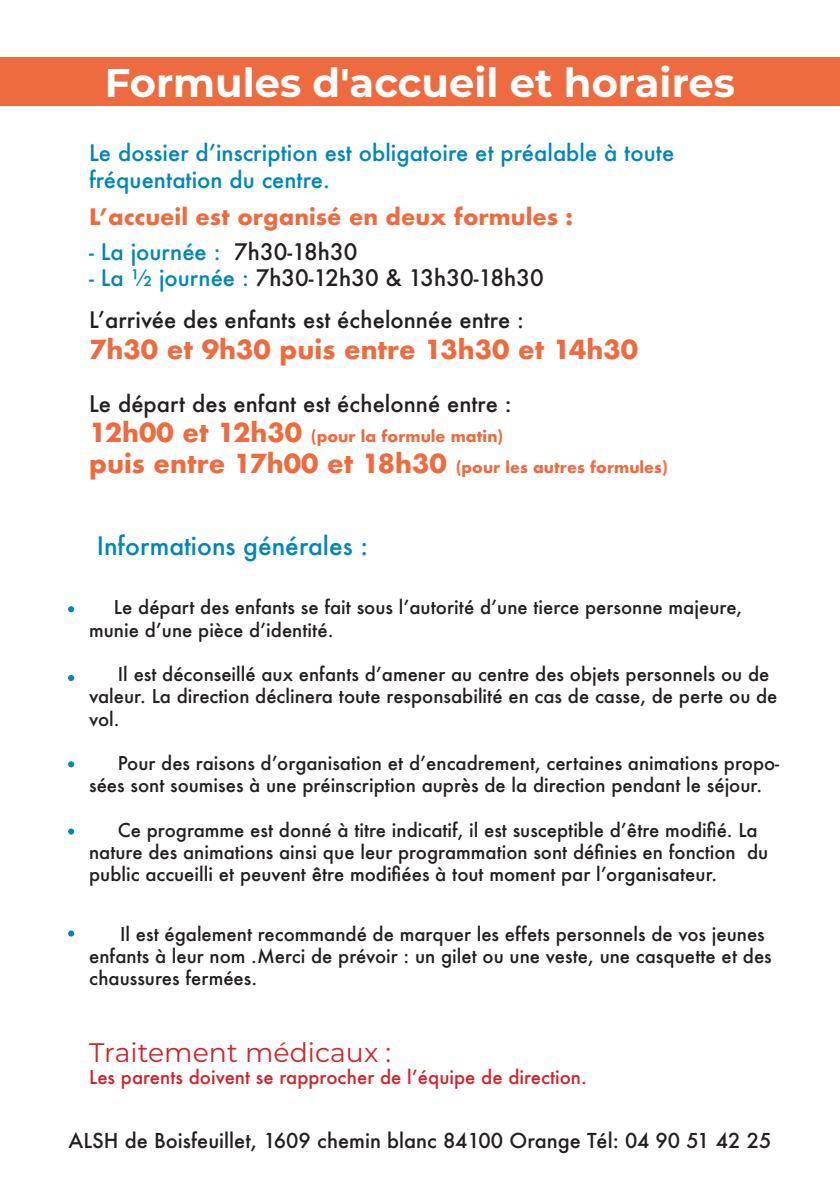
<style>
.page{position:relative;width:840px;height:1191px;background:#fff}
.page>*{position:absolute;margin:0;border:0;box-sizing:border-box;transform-origin:0 0}
.t1{font:700 40px "Montserrat";color:#fff}
.t2{font:26.8px "Montserrat";color:#d1232a}
.t3{font:700 25.6px "Futura";color:#ee6b40}
.t4{font:500 24.8px "Futura";color:#0086b8}
.t5{font:500 22.2px/41.8px "Futura";color:#231f20}
.t6{font:500 22.2px/26.6px "Futura";color:#0086b8}
.t7{font:700 22.2px "Futura";color:#ee6b40}
.t8{font:500 20px "Futura";color:#231f20}
.t9{font:500 18.6px/22.2px "Futura";color:#231f20}
.t10{font:500 18.6px "Futura";color:#d1232a}
.t11{font:700 15.4px/30.6px "Futura";color:#ee6b40}
.s1{color:#231f20}
.s2{color:#0086b8}
.s3{font-size:25.6px}
</style>
<div class="page">
<div style="left:0;top:57px;width:839px;height:48px;background:#ee6b40"></div>
<svg style="left:68px;top:606px;width:6px;height:6px"></svg>
<svg style="left:68px;top:675px;width:6px;height:6px"></svg>
<svg style="left:68px;top:761px;width:6px;height:6px"></svg>
<svg style="left:68px;top:828px;width:6px;height:6px"></svg>
<svg style="left:68px;top:930px;width:6px;height:6px"></svg>
<h1 class="t1" style="left:105px;top:54px;width:631px">Formules d'accueil et horaires</h1>
<p class="t6" style="left:89px;top:139px;width:586px">Le dossier d’inscription est obligatoire et préalable à toute fréquentation du centre.</p>
<p class="t7" style="left:89px;top:201px;width:485px">L’accueil est organisé en deux formules :</p>
<p class="t6" style="left:89px;top:238px;width:269px">- La journée : <span class="s1">7h30-18h30</span></p>
<p class="t5" style="left:89px;top:257px;width:456px"><span class="s2">- La ½ journée :</span> 7h30-12h30 &amp; 13h30-18h30<br>L’arrivée des enfants est échelonnée entre :</p>
<h3 class="t3" style="left:89px;top:330px;width:550px">7h30 et 9h30 puis entre 13h30 et 14h30</h3>
<p class="t5" style="left:89px;top:382px;width:424px">Le départ des enfant est échelonné entre :</p>
<p class="t11" style="left:89px;top:421px;width:580px"><span class="s3">12h00 et 12h30</span> (pour la formule matin)<br><span class="s3">puis entre 17h00 et 18h30</span> (pour les autres formules)</p>
<h3 class="t4" style="left:97px;top:529px;width:273px">Informations générales :</h3>
<p class="t9" style="left:89px;top:596px;width:654px;text-indent:25px">Le départ des enfants se fait sous l’autorité d’une tierce personne majeure, munie d’une pièce d’identité.</p>
<p class="t9" style="left:89px;top:663px;width:689px;text-indent:29px">Il est déconseillé aux enfants d’amener au centre des objets personnels ou de valeur. La direction déclinera toute responsabilité en cas de casse, de perte ou de vol.</p>
<p class="t9" style="left:89px;top:752px;width:691px;text-indent:29px">Pour des raisons d’organisation et d’encadrement, certaines animations propo&shy;sées sont soumises à une préinscription auprès de la direction pendant le séjour.</p>
<p class="t9" style="left:89px;top:818px;width:680px;text-indent:29px">Ce programme est donné à titre indicatif, il est susceptible d’être modifié. La nature des animations ainsi que leur programmation sont définies en fonction du public accueilli et peuvent être modifiées à tout moment par l’organisateur.</p>
<p class="t9" style="left:89px;top:922px;width:683px;text-indent:31px">Il est également recommandé de marquer les effets personnels de vos jeunes enfants à leur nom .Merci de prévoir : un gilet ou une veste, une casquette et des chaussures fermées.</p>
<h2 class="t2" style="left:89px;top:1034px;width:303px">Traitement médicaux :</h2>
<p class="t10" style="left:89px;top:1064px;width:499px">Les parents doivent se rapprocher de l’équipe de direction.</p>
<p class="t8" style="left:68px;top:1127px;width:704px">ALSH de Boisfeuillet, 1609 chemin blanc 84100 Orange Tél: 04 90 51 42 25</p>
</div>
